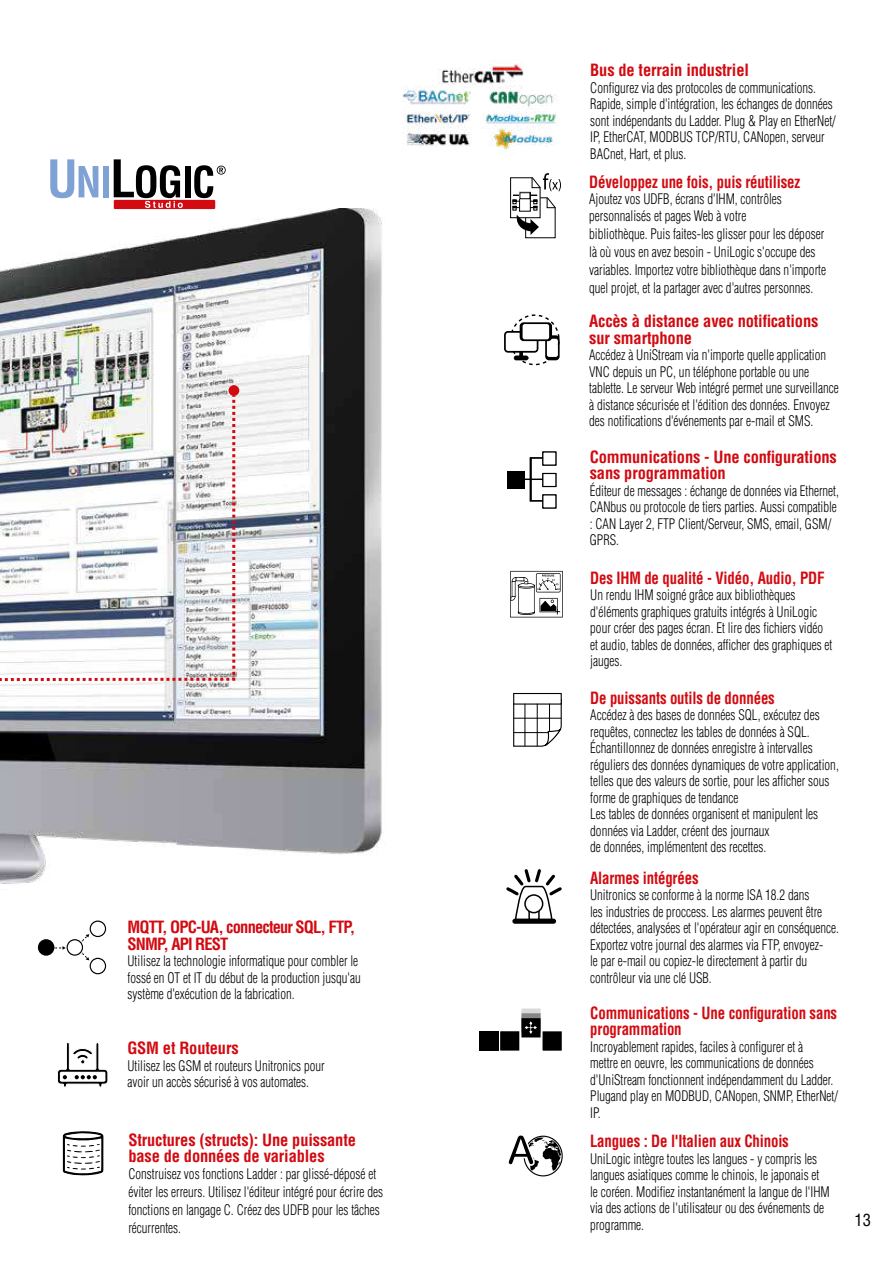
<style>
.page{position:relative;width:893px;height:1263px;background:#fff}
.page>*{position:absolute;margin:0;border:0;box-sizing:border-box;transform-origin:0 0}
.t1{font:700 condensed 16.5px/16.5px "Helvetica LT Std";letter-spacing:-.01em;color:#d20a11}
.t2{font:700 condensed 16.5px/16.5px "Helvetica LT Std";letter-spacing:-.01em;color:#d20a11;scale:.9 1}
.t3{font:700 condensed 16.5px/16.5px "Helvetica LT Std";letter-spacing:-.05em;color:#d20a11}
.t4{font:condensed 16.5px "Helvetica LT Std";color:#000}
.t5{font:300 condensed 14.25px/16.5px "Helvetica LT Std";color:#000;scale:.9 1}
</style>
<div class="page">
<div style="left:185px;top:166px;width:5px;height:31px;background:#000"></div>
<svg style="left:50px;top:159px;width:48px;height:39px"></svg>
<div style="left:103px;top:166px;width:6px;height:31px;background:#7fa2d5"></div>
<svg style="left:194px;top:165px;width:32px;height:33px"></svg>
<div style="left:114px;top:200px;width:101px;height:9px;background:#d20a11"></div>
<svg style="left:114px;top:159px;width:69px;height:49px"></svg>
<svg style="left:524px;top:1136px;width:38px;height:40px"></svg>
<div style="left:524px;top:1136px;width:39px;height:40px;border:1px solid #000;border-radius:50%"></div>
<svg style="left:508px;top:1135px;width:53px;height:36px"></svg>
<div style="left:512px;top:919px;width:44px;height:5px;border:2px solid #000;border-radius:2px"></div>
<svg style="left:506px;top:869px;width:56px;height:52px"></svg>
<svg style="left:531px;top:913px;width:6px;height:4px"></svg>
<div style="left:528px;top:907px;width:12px;height:13px;border:2px solid #000"></div>
<div style="left:525px;top:895px;width:18px;height:18px;background:#fff;border-radius:50%"></div>
<div style="left:524px;top:894px;width:19px;height:19px;border:2px solid #000;border-radius:50%"></div>
<svg style="left:510px;top:571px;width:53px;height:46px"></svg>
<svg style="left:510px;top:173px;width:51px;height:66px"></svg>
<div style="left:520px;top:192px;width:10px;height:19px;background:#fff"></div>
<div style="left:519px;top:192px;width:12px;height:20px;border:1px solid #000"></div>
<div style="left:519px;top:192px;width:11px;height:7px;border:1px solid #000"></div>
<svg style="left:525px;top:457px;width:18px;height:44px"></svg>
<div style="left:507px;top:471px;width:18px;height:18px;background:#000"></div>
<div style="left:542px;top:494px;width:14px;height:14px;border:1px solid #000"></div>
<div style="left:542px;top:473px;width:14px;height:14px;border:1px solid #000"></div>
<div style="left:542px;top:451px;width:14px;height:15px;border:1px solid #000"></div>
<img style="left:0;top:209px;width:382px;height:721px">
<div style="left:229px;top:386px;width:10px;height:9px;background:#d20a11;border-radius:50%"></div>
<div style="left:229px;top:385px;width:10px;height:11px;border:2px solid #d20a11;border-radius:50%"></div>
<img style="left:0;top:392px;width:237px;height:291px">
<svg style="left:38px;top:920px;width:68px;height:54px"></svg>
<svg style="left:57px;top:1042px;width:51px;height:45px"></svg>
<svg style="left:63px;top:1131px;width:40px;height:44px"></svg>
<img style="left:402px;top:62px;width:156px;height:87px">
<svg style="left:504px;top:314px;width:56px;height:51px"></svg>
<div style="left:513px;top:693px;width:49px;height:12px;border:1px solid #000"></div>
<svg style="left:513px;top:698px;width:49px;height:49px"></svg>
<div style="left:480px;top:1031px;width:19px;height:19px;background:#000"></div>
<svg style="left:500px;top:1008px;width:62px;height:43px"></svg>
<p class="t3" style="left:128px;top:919px;width:229px">MQTT, OPC-UA, connecteur SQL, FTP,<br>SNMP, API REST</p>
<p class="t5" style="left:128px;top:953px;width:261px">Utilisez la technologie informatique pour combler le fossé en OT et IT du début de la production jusqu'au système d'exécution de la fabrication.</p>
<p class="t1" style="left:127px;top:1040px;width:113px">GSM et Routeurs</p>
<p class="t5" style="left:127px;top:1057px;width:221px">Utilisez les GSM et routeurs Unitronics pour avoir un accès sécurisé à vos automates.</p>
<p class="t1" style="left:128px;top:1131px;width:229px">Structures (structs): Une puissante base de données de variables</p>
<p class="t5" style="left:128px;top:1164px;width:285px;line-height:18px">Construisez vos fonctions Ladder : par glissé-déposé et éviter les erreurs. Utilisez l'éditeur intégré pour écrire des fonctions en langage C. Créez des UDFB pour les tâches récurrentes.</p>
<p class="t1" style="left:590px;top:62px;width:160px">Bus de terrain industriel</p>
<p class="t5" style="left:590px;top:79px;width:274px">Configurez via des protocoles de communications.<br>Rapide, simple d'intégration, les échanges de données sont indépendants du Ladder. Plug &amp; Play en EtherNet/ IP, EtherCAT, MODBUS TCP/RTU, CANopen, serveur BACnet, Hart, et plus.</p>
<p class="t2" style="left:589px;top:173px;width:236px">Développez une fois, puis réutilisez</p>
<p class="t5" style="left:589px;top:191px;width:216px">Ajoutez vos UDFB, écrans d'IHM, contrôles personnalisés et pages Web à votre</p>
<p class="t5" style="left:589px;top:224px;width:265px;line-height:18px">bibliothèque. Puis faites-les glisser pour les déposer là où vous en avez besoin - UniLogic s'occupe des variables. Importez votre bibliothèque dans n'importe quel projet, et la partager avec d'autres personnes.</p>
<p class="t1" style="left:589px;top:313px;width:231px">Accès à distance avec notifications sur smartphone</p>
<p class="t5" style="left:589px;top:347px;width:279px">Accédez à UniStream via n'importe quelle application VNC depuis un PC, un téléphone portable ou une tablette. Le serveur Web intégré permet une surveillance à distance sécurisée et l'édition des données. Envoyez des notifications d'événements par e-mail et SMS.</p>
<p class="t1" style="left:590px;top:448px;width:249px">Communications - Une configurations sans programmation</p>
<p class="t5" style="left:590px;top:482px;width:278px">Éditeur de messages : échange de données via Ethernet, CANbus ou protocole de tiers parties. Aussi compatible : CAN Layer 2, FTP Client/Serveur, SMS, email, GSM/ GPRS.</p>
<p class="t2" style="left:590px;top:569px;width:262px">Des IHM de qualité - Vidéo, Audio, PDF</p>
<p class="t5" style="left:590px;top:586px;width:271px">Un rendu IHM soigné grâce aux bibliothèques d'éléments graphiques gratuits intégrés à UniLogic pour créer des pages écran. Et lire des fichiers vidéo et audio, tables de données, afficher des graphiques et jauges.</p>
<p class="t2" style="left:590px;top:689px;width:207px">De puissants outils de données</p>
<p class="t5" style="left:590px;top:707px;width:278px">Accédez à des bases de données SQL, exécutez des requêtes, connectez les tables de données à SQL.<br>Échantillonnez de données enregistre à intervalles réguliers des données dynamiques de votre application, telles que des valeurs de sortie, pour les afficher sous forme de graphiques de tendance<br>Les tables de données organisent et manipulent les données via Ladder, créent des journaux<br>de données, implémentent des recettes.</p>
<p class="t2" style="left:590px;top:869px;width:122px">Alarmes intégrées</p>
<p class="t5" style="left:590px;top:887px;width:278px">Unitronics se conforme à la norme ISA 18.2 dans<br>les industries de proccess. Les alarmes peuvent être détectées, analysées et l'opérateur agir en conséquence.<br>Exportez votre journal des alarmes via FTP, envoyez-<br>le par e-mail ou copiez-le directement à partir du contrôleur via une clé USB.</p>
<p class="t2" style="left:590px;top:1004px;width:276px">Communications - Une configuration sans programmation</p>
<p class="t5" style="left:590px;top:1038px;width:277px">Incroyablement rapides, faciles à configurer et à<br>mettre en oeuvre, les communications de données d'UniStream fonctionnent indépendamment du Ladder.<br>Plugand play en MODBUD, CANopen, SNMP, EtherNet/ IP.</p>
<p class="t2" style="left:590px;top:1133px;width:222px">Langues : De l'Italien aux Chinois</p>
<p class="t5" style="left:590px;top:1150px;width:268px">UniLogic intègre toutes les langues - y compris les langues asiatiques comme le chinois, le japonais et le coréen. Modifiez instantanément la langue de l'IHM via des actions de l'utilisateur ou des événements de programme.</p>
<p class="t4" style="left:854px;top:1209px;width:18px">13</p>
</div>
